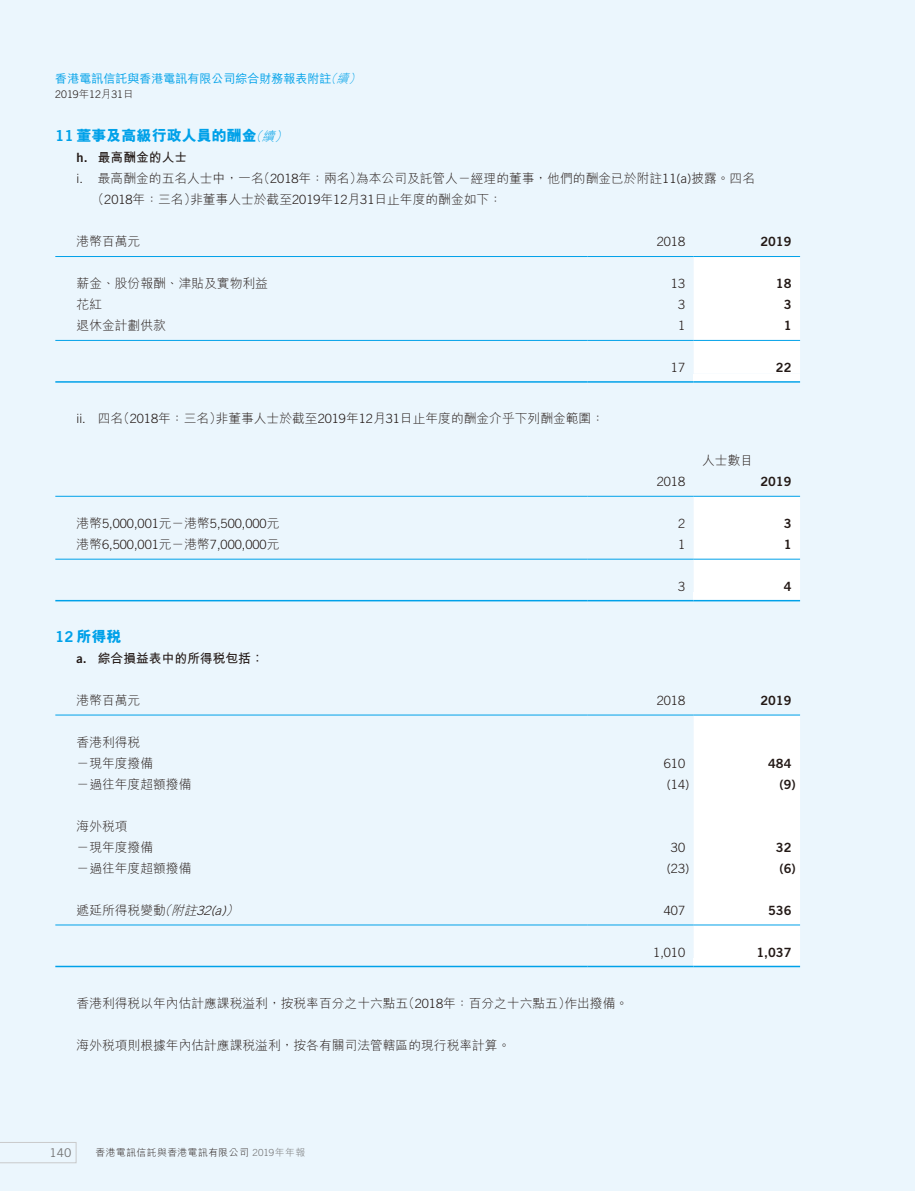
<style>
.page{position:relative;width:915px;height:1191px;background:#fff}
.page>*{position:absolute;margin:0;border:0;box-sizing:border-box;transform-origin:0 0}
.t1{font:800 15px "M Hei HK";color:#00a1e9}
.t2{font:15px "Trade Gothic LT Std Bd 2";color:#00a1e9}
.t3{font:300 12.75px/21px "M Hei HK";color:#231916}
.t4{font:300 12.75px "Trade Gothic LT Std";color:#231916}
.t5{font:12.75px "Trade Gothic LT Std Bd 2";color:#231916}
.t6{font:700 12.75px "M Hei HK";color:#231916}
.t7{font:500 12px "M Hei HK";color:#00a1e9}
.t8{font:12px "Trade Gothic LT Std";color:#727272}
.t9{font:300 10.5px "Trade Gothic LT Std";color:#231916}
.t10{font:300 9.75px "M Hei HK";letter-spacing:.05em;color:#231916}
.s1{font-weight:300;font-style:italic}
.s2{font-family:"M Hei HK"}
.s3{font-family:"Trade Gothic LT Std Bd 2";font-weight:400}
.s4{font-weight:300;font-style:italic;font-size:12.75px}
.s5{font-family:"Trade Gothic LT Std"}
.s6{font-family:"M Hei HK";font-weight:800}
.s7{font-family:"M Hei HKS";font-weight:800}
.s8{font-style:italic}
.s9{font-family:"Trade Gothic LT Std";font-style:italic}
.s10{font-family:"Trade Gothic LT Std";color:#727272}
.s11{color:#727272}
</style>
<div class="page">
<div style="left:0;top:0;width:914px;height:1191px;background:#ebf6fd"></div>
<svg style="left:0;top:1142px;width:76px;height:21px"></svg>
<div style="left:693px;top:257px;width:106px;height:117px;background:#fff"></div>
<div style="left:693px;top:374px;width:106px;height:9px;background:#fff"></div>
<hr style="left:55px;top:256px;width:532px;height:1px;background:#00a1e9">
<hr style="left:587px;top:256px;width:106px;height:1px;background:#00a1e9">
<hr style="left:693px;top:256px;width:106px;height:1px;background:#00a1e9">
<hr style="left:55px;top:340px;width:532px;height:1px;background:#00a1e9">
<hr style="left:587px;top:340px;width:106px;height:1px;background:#00a1e9">
<hr style="left:693px;top:340px;width:106px;height:1px;background:#00a1e9">
<hr style="left:55px;top:381px;width:532px;height:2px;background:#00a1e9">
<hr style="left:587px;top:381px;width:106px;height:2px;background:#00a1e9">
<hr style="left:693px;top:381px;width:106px;height:2px;background:#00a1e9">
<div style="left:693px;top:497px;width:106px;height:95px;background:#fff"></div>
<div style="left:693px;top:592px;width:106px;height:9px;background:#fff"></div>
<hr style="left:55px;top:496px;width:532px;height:1px;background:#00a1e9">
<hr style="left:587px;top:496px;width:106px;height:1px;background:#00a1e9">
<hr style="left:693px;top:496px;width:106px;height:1px;background:#00a1e9">
<hr style="left:55px;top:559px;width:532px;height:1px;background:#00a1e9">
<hr style="left:587px;top:559px;width:106px;height:1px;background:#00a1e9">
<hr style="left:693px;top:559px;width:106px;height:1px;background:#00a1e9">
<hr style="left:55px;top:600px;width:532px;height:1px;background:#00a1e9">
<hr style="left:587px;top:600px;width:106px;height:1px;background:#00a1e9">
<hr style="left:693px;top:600px;width:106px;height:1px;background:#00a1e9">
<div style="left:693px;top:715px;width:106px;height:243px;background:#fff"></div>
<div style="left:693px;top:958px;width:106px;height:9px;background:#fff"></div>
<hr style="left:55px;top:714px;width:532px;height:1px;background:#00a1e9">
<hr style="left:587px;top:714px;width:106px;height:1px;background:#00a1e9">
<hr style="left:693px;top:714px;width:106px;height:1px;background:#00a1e9">
<hr style="left:55px;top:924px;width:532px;height:1px;background:#00a1e9">
<hr style="left:587px;top:924px;width:106px;height:1px;background:#00a1e9">
<hr style="left:693px;top:924px;width:106px;height:1px;background:#00a1e9">
<hr style="left:55px;top:965px;width:532px;height:2px;background:#00a1e9">
<hr style="left:587px;top:965px;width:106px;height:2px;background:#00a1e9">
<hr style="left:693px;top:965px;width:106px;height:2px;background:#00a1e9">
<p class="t7" style="left:55px;top:70px;width:311px">香港電訊信託與香港電訊有限公司綜合財務報表附註<span class="s1">（續）</span></p>
<p class="t9" style="left:55px;top:88px;width:80px">2019<span class="s2">年</span>12<span class="s2">月</span>31<span class="s2">日</span></p>
<p class="t1" style="left:55px;top:125px;width:238px"><span class="s3">11</span> 董事及高級行政人員的酬金<span class="s4">（續）</span></p>
<p class="t6" style="left:77px;top:148px;width:112px"><span class="s3">h.</span> 最高酬金的人士</p>
<p class="t3" style="left:77px;top:168px;width:679px"><span class="s5">i.</span> 最高酬金的五名人士中，一名（<span class="s5">2018</span>年：兩名）為本公司及託管人－經理的董事，他們的酬金已於附註<span class="s5">11(a)</span>披露。四名</p>
<p class="t3" style="left:91px;top:189px;width:412px">（<span class="s5">2018</span>年：三名）非董事人士於截至<span class="s5">2019</span>年<span class="s5">12</span>月<span class="s5">31</span>日止年度的酬金如下：</p>
<p class="t3" style="left:77px;top:231px;width:65px">港幣百萬元</p>
<p class="t4" style="left:656px;top:234px;width:30px">2018</p>
<p class="t5" style="left:760px;top:234px;width:33px">2019</p>
<p class="t3" style="left:77px;top:272px;width:193px">薪金、股份報酬、津貼及實物利益</p>
<p class="t4" style="left:670px;top:276px;width:16px">13</p>
<p class="t5" style="left:775px;top:276px;width:17px">18</p>
<p class="t3" style="left:77px;top:293px;width:27px">花紅</p>
<p class="t4" style="left:677px;top:297px;width:9px">3</p>
<p class="t5" style="left:783px;top:297px;width:9px">3</p>
<p class="t3" style="left:77px;top:314px;width:91px">退休金計劃供款</p>
<p class="t4" style="left:677px;top:318px;width:9px">1</p>
<p class="t5" style="left:783px;top:318px;width:9px">1</p>
<p class="t4" style="left:670px;top:360px;width:16px">17</p>
<p class="t5" style="left:775px;top:360px;width:17px">22</p>
<p class="t3" style="left:77px;top:407px;width:529px"><span class="s5">ii.</span> 四名（<span class="s5">2018</span>年：三名）非董事人士於截至<span class="s5">2019</span>年<span class="s5">12</span>月<span class="s5">31</span>日止年度的酬金介乎下列酬金範圍：</p>
<p class="t3" style="left:702px;top:449px;width:52px">人士數目</p>
<p class="t4" style="left:656px;top:474px;width:30px">2018</p>
<p class="t5" style="left:760px;top:473px;width:33px">2019</p>
<p class="t4" style="left:77px;top:516px;width:204px"><span class="s2">港幣</span>5,000,001<span class="s2">元－港幣</span>5,500,000<span class="s2">元</span></p>
<p class="t4" style="left:677px;top:516px;width:9px">2</p>
<p class="t5" style="left:783px;top:515px;width:9px">3</p>
<p class="t4" style="left:77px;top:537px;width:204px"><span class="s2">港幣</span>6,500,001<span class="s2">元－港幣</span>7,000,000<span class="s2">元</span></p>
<p class="t4" style="left:677px;top:537px;width:9px">1</p>
<p class="t5" style="left:783px;top:536px;width:9px">1</p>
<p class="t4" style="left:677px;top:579px;width:9px">3</p>
<p class="t5" style="left:783px;top:578px;width:9px">4</p>
<p class="t2" style="left:55px;top:627px;width:68px">12 <span class="s6">所得</span><span class="s7">稅</span></p>
<p class="t6" style="left:77px;top:649px;width:189px"><span class="s3">a.</span> 綜合損益表中的所得稅包括：</p>
<p class="t3" style="left:77px;top:689px;width:65px">港幣百萬元</p>
<p class="t4" style="left:656px;top:692px;width:30px">2018</p>
<p class="t5" style="left:760px;top:692px;width:33px">2019</p>
<p class="t3" style="left:77px;top:731px;width:78px">香港利得稅－現年度撥備</p>
<p class="t4" style="left:663px;top:755px;width:23px">610</p>
<p class="t5" style="left:767px;top:755px;width:25px">484</p>
<p class="t3" style="left:77px;top:773px;width:116px">－過往年度超額撥備</p>
<p class="t4" style="left:666px;top:776px;width:24px">(14)</p>
<p class="t5" style="left:779px;top:776px;width:18px">(9)</p>
<p class="t3" style="left:77px;top:815px;width:78px">海外稅項<br>－現年度撥備</p>
<p class="t4" style="left:670px;top:839px;width:16px">30</p>
<p class="t5" style="left:775px;top:839px;width:17px">32</p>
<p class="t3" style="left:77px;top:857px;width:116px">－過往年度超額撥備</p>
<p class="t4" style="left:666px;top:860px;width:24px">(23)</p>
<p class="t5" style="left:779px;top:860px;width:18px">(6)</p>
<p class="t3" style="left:77px;top:899px;width:168px">遞延所得稅變動<span class="s8">（附註</span><span class="s9">32(a)</span><span class="s8">）</span></p>
<p class="t4" style="left:663px;top:902px;width:23px">407</p>
<p class="t5" style="left:767px;top:902px;width:25px">536</p>
<p class="t4" style="left:653px;top:944px;width:33px">1,010</p>
<p class="t5" style="left:756px;top:944px;width:37px">1,037</p>
<p class="t3" style="left:77px;top:992px;width:553px">香港利得稅以年內估計應課稅溢利，按稅率百分之十六點五（<span class="s5">2018</span>年：百分之十六點五）作出撥備。</p>
<p class="t3" style="left:77px;top:1034px;width:435px">海外稅項則根據年內估計應課稅溢利，按各有關司法管轄區的現行稅率計算。</p>
<p class="t8" style="left:49px;top:1145px;width:23px">140</p>
<p class="t10" style="left:96px;top:1145px;width:211px">香港電訊信託與香港電訊有限公司 <span class="s10">2019</span> <span class="s11">年年報</span></p>
</div>
